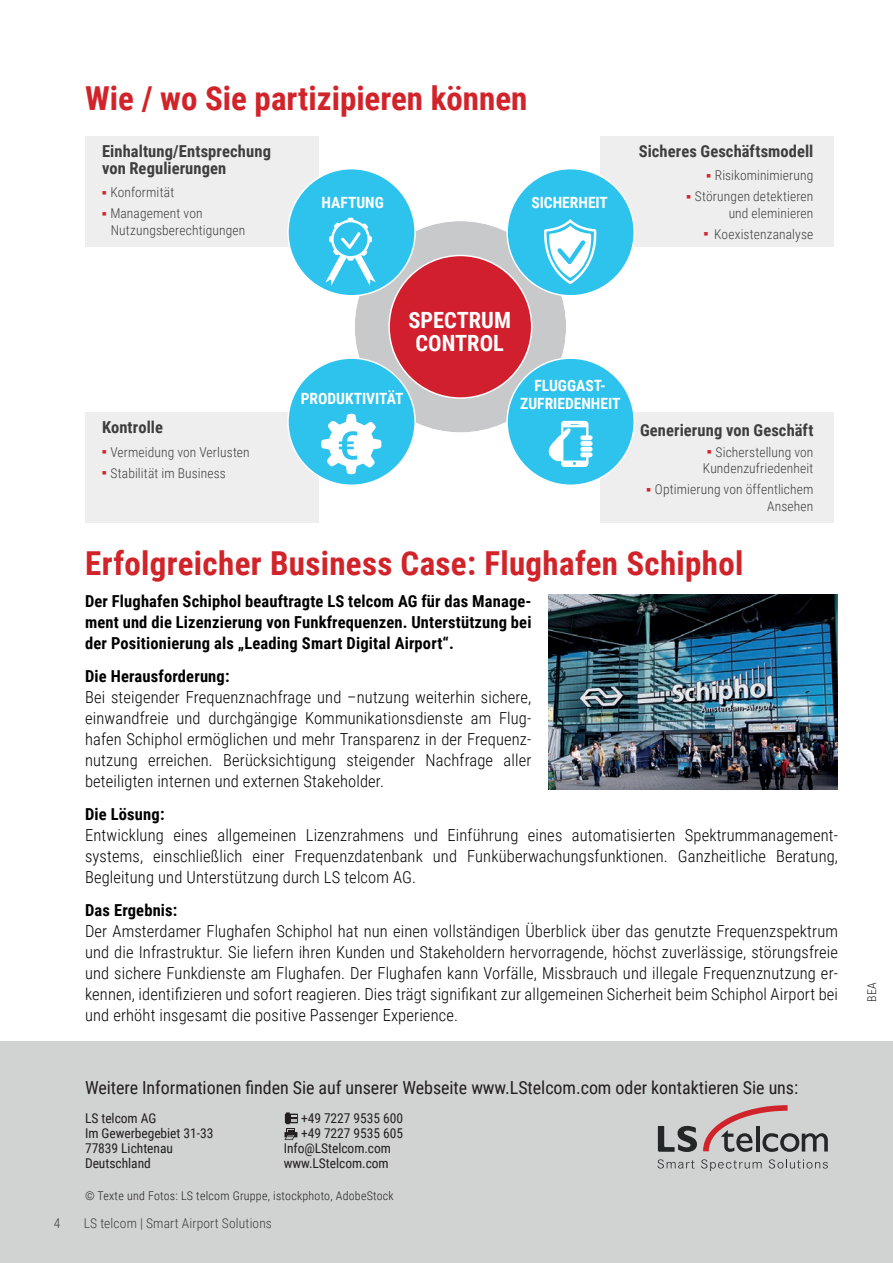
<style>
.page{position:relative;width:893px;height:1263px;background:#fff}
.page>*{position:absolute;margin:0;border:0;box-sizing:border-box;transform-origin:0 0}
.t1{font:700 33px "Roboto Condensed";letter-spacing:.01em;color:#d1232a}
.t2{font:700 22.35px/22.5px "Roboto Condensed";color:#fff;text-align:center}
.t3{font:18px "Roboto Condensed";letter-spacing:-.005em;color:#231f20}
.t4{font:300 16.5px/21px "Roboto Condensed";letter-spacing:.01em;color:#000001;text-align:justify}
.t5{font:700 16.5px/21px "Roboto Condensed";letter-spacing:.01em;color:#000001;text-align:justify}
.t6{font:700 16.5px/17.2px "Roboto Condensed";letter-spacing:.005em;color:#3e3e3f}
.t7{font:700 15.45px/18.5px "Roboto Condensed";color:#fff;text-align:center}
.t8{font:15px "Roboto Condensed";letter-spacing:.03em;color:#231f20}
.t9{font:300 13.5px/16.5px "Roboto Condensed";letter-spacing:.01em;color:#3e3e3f;text-align:right}
.t10{font:13.5px "Roboto Condensed";letter-spacing:-.005em;color:#231f20}
.t11{font:300 12px "Roboto Condensed";letter-spacing:.02em;color:#231f20}
</style>
<div class="page">
<div style="left:0;top:1042px;width:893px;height:221px;background:#d1d2d2"></div>
<svg style="left:703px;top:1105px;width:125px;height:47px"></svg>
<svg style="left:658px;top:1126px;width:39px;height:26px"></svg>
<svg style="left:657px;top:1159px;width:38px;height:9px"></svg>
<svg style="left:701px;top:1159px;width:61px;height:12px"></svg>
<svg style="left:769px;top:1159px;width:59px;height:9px"></svg>
<svg style="left:284px;top:1112px;width:13px;height:28px"></svg>
<div style="left:85px;top:137px;width:234px;height:110px;background:#eeeeef"></div>
<div style="left:600px;top:137px;width:233px;height:110px;background:#eeeeef"></div>
<div style="left:85px;top:412px;width:234px;height:111px;background:#eeeeef"></div>
<div style="left:600px;top:412px;width:233px;height:111px;background:#eeeeef"></div>
<div style="left:288px;top:169px;width:127px;height:127px;background:#2dc3ed;border-radius:50%"></div>
<div style="left:507px;top:169px;width:127px;height:127px;background:#2dc3ed;border-radius:50%"></div>
<div style="left:288px;top:358px;width:127px;height:127px;background:#2dc3ed;border-radius:50%"></div>
<div style="left:507px;top:358px;width:127px;height:127px;background:#2dc3ed;border-radius:50%"></div>
<svg style="left:321px;top:218px;width:276px;height:256px"></svg>
<img style="left:549px;top:594px;width:289px;height:196px">
<h1 class="t1" style="left:85px;top:75px;width:444px">Wie / wo Sie partizipieren können</h1>
<p class="t6" style="left:102px;top:142px;width:170px">Einhaltung/Entsprechung von Regulierungen</p>
<p class="t9" style="left:102px;top:184px;width:74px"><sup>■</sup> Konformität</p>
<p class="t9" style="left:111px;top:205px;width:136px;text-align:left;text-indent:-9px"><sup>■</sup> Management von<br>Nutzungsberechtigungen</p>
<p class="t7" style="left:322px;top:193px;width:64px">HAFTUNG</p>
<p class="t7" style="left:531px;top:193px;width:78px">SICHERHEIT</p>
<p class="t6" style="left:639px;top:142px;width:176px">Sicheres Geschäftsmodell</p>
<p class="t9" style="left:706px;top:167px;width:108px"><sup>■</sup> Risikominimierung</p>
<p class="t9" style="left:686px;top:188px;width:128px"><sup>■</sup> Störungen detektieren und eleminieren</p>
<p class="t9" style="left:704px;top:225px;width:111px"><sup>■</sup> Koexistenzanalyse</p>
<p class="t6" style="left:102px;top:418px;width:62px">Kontrolle</p>
<p class="t9" style="left:102px;top:443px;width:149px"><sup>■</sup> Vermeidung von Verlusten</p>
<p class="t9" style="left:102px;top:464px;width:125px"><sup>■</sup> Stabilität im Business</p>
<h2 class="t2" style="left:408px;top:308px;width:104px">SPECTRUM<br>CONTROL</h2>
<p class="t7" style="left:301px;top:389px;width:104px">PRODUKTIVITÄT</p>
<p class="t7" style="left:520px;top:376px;width:102px">FLUGGAST-<br>ZUFRIEDENHEIT</p>
<p class="t6" style="left:640px;top:420px;width:175px">Generierung von Geschäft</p>
<p class="t9" style="left:703px;top:443px;width:112px;text-align:center"><sup>■</sup> Sicherstellung von<br>Kundenzufriedenheit</p>
<p class="t9" style="left:647px;top:480px;width:168px"><sup>■</sup> Optimierung von öffentlichem<br>Ansehen</p>
<h1 class="t1" style="left:85px;top:541px;width:660px">Erfolgreicher Business Case: Flughafen Schiphol</h1>
<p class="t5" style="left:85px;top:590px;width:448px">Der Flughafen Schiphol beauftragte LS telcom AG für das Manage&shy;ment und die Lizenzierung von Funkfrequenzen. Unterstützung bei der Positionierung als „Leading Smart Digital Airport“.</p>
<p class="t5" style="left:85px;top:665px;width:146px">Die Herausforderung:</p>
<p class="t4" style="left:85px;top:686px;width:448px">Bei steigender Frequenznachfrage und –nutzung weiterhin sichere, einwandfreie und durchgängige Kommunikationsdienste am Flug&shy;hafen Schiphol ermöglichen und mehr Transparenz in der Frequenz&shy;nutzung erreichen. Berücksichtigung steigender Nachfrage aller beteiligten internen und externen Stakeholder.</p>
<p class="t5" style="left:85px;top:803px;width:81px">Die Lösung:</p>
<p class="t4" style="left:85px;top:824px;width:754px">Entwicklung eines allgemeinen Lizenzrahmens und Einführung eines automatisierten Spektrummanagement&shy;systems, einschließlich einer Frequenzdatenbank und Funküberwachungsfunktionen. Ganzheitliche Beratung, Begleitung und Unterstützung durch LS telcom AG.</p>
<p class="t5" style="left:85px;top:899px;width:94px">Das Ergebnis:</p>
<p class="t4" style="left:85px;top:920px;width:754px">Der Amsterdamer Flughafen Schiphol hat nun einen vollständigen Überblick über das genutzte Frequenzspektrum und die Infrastruktur. Sie liefern ihren Kunden und Stakeholdern hervorragende, höchst zuverlässige, störungsfreie und sichere Funkdienste am Flughafen. Der Flughafen kann Vorfälle, Missbrauch und illegale Frequenznutzung er&shy;kennen, identifizieren und sofort reagieren. Dies trägt signifikant zur allgemeinen Sicherheit beim Schiphol Airport bei und erhöht insgesamt die positive Passenger Experience.</p>
<p class="t3" style="left:85px;top:1075px;width:715px">Weitere Informationen finden Sie auf unserer Webseite www.LStelcom.com oder kontaktieren Sie uns:</p>
<p class="t10" style="left:85px;top:1109px;width:73px">LS telcom AG</p>
<p class="t10" style="left:301px;top:1109px;width:104px">+49 7227 9535 600</p>
<p class="t10" style="left:85px;top:1124px;width:130px">Im Gewerbegebiet 31-33</p>
<p class="t10" style="left:301px;top:1124px;width:104px">+49 7227 9535 605</p>
<p class="t10" style="left:85px;top:1139px;width:89px">77839 Lichtenau</p>
<p class="t10" style="left:284px;top:1139px;width:109px">Info@LStelcom.com</p>
<p class="t10" style="left:85px;top:1154px;width:67px">Deutschland</p>
<p class="t10" style="left:284px;top:1154px;width:107px">www.LStelcom.com</p>
<p class="t11" style="left:85px;top:1188px;width:310px">© Texte und Fotos: LS telcom Gruppe, istockphoto, AdobeStock</p>
<p class="t8" style="left:51px;top:1190px;width:130px">www..LStelcom.com</p>
<p class="t9" style="left:54px;top:1215px;width:8px">4</p>
<p class="t9" style="left:84px;top:1215px;width:190px">LS telcom | Smart Airport Solutions</p>
<p class="t11" style="left:863px;top:1002px;width:21px;rotate:-90deg">BEA</p>
</div>
